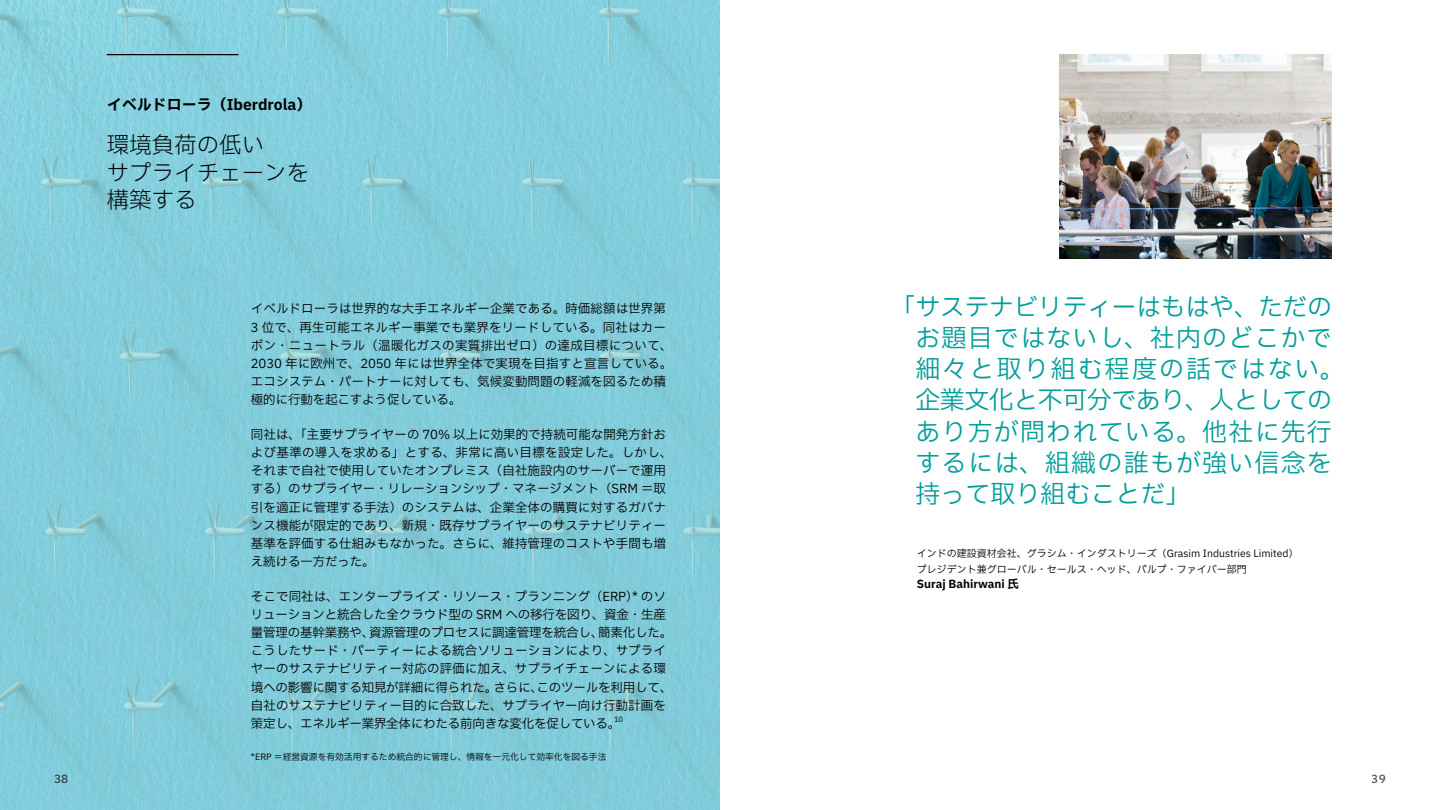
<style>
.page{position:relative;width:1440px;height:810px;background:#fff}
.page>*{position:absolute;margin:0;border:0;box-sizing:border-box;transform-origin:0 0}
.t1{font:25px/31.2px "IBM Plex Sans JP";letter-spacing:.045em;color:#009d9a}
.Head_1__30_36{font:300 22.5px/27.5px "IBM Plex Sans JP";color:#000}
.Head_1__30_36-2{font:700 15px "IBM Plex Sans JP";color:#000}
.Body__9_13_5{font:12.5px/18.1px "IBM Plex Sans JP";letter-spacing:.005em;color:#000}
.Attribution{font:700 11.25px "IBM Plex Sans JP";color:#000}
.t2{font:11.25px "IBM Plex Sans JP Medm";color:#000}
.Attribution-2{font:10px/15.6px "IBM Plex Sans JP";color:#000}
.Source{font:8.75px "IBM Plex Sans JP";color:#000}
.Body__9_13_5-2{font:7.25px "IBM Plex Sans JP";color:#000}
</style>
<div class="page">
<div style="left:0;top:0;width:720px;height:810px;background:#82cddc"></div>
<hr style="left:107px;top:54px;width:131px;height:1px;background:#000">
<img style="left:1060px;top:54px;width:272px;height:204px">
<p class="Head_1__30_36-2" style="left:107px;top:93px;width:206px">イベルドローラ（Iberdrola）</p>
<p class="Head_1__30_36" style="left:107px;top:130px;width:204px">環境負荷の低い<br>サプライチェーンを構築する</p>
<p class="Body__9_13_5" style="left:251px;top:299px;width:423px">イベルドローラは世界的な大手エネルギー企業である。時価総額は世界第3 位で、再生可能エネルギー事業でも業界をリードしている。同社はカーボン・ニュートラル（温暖化ガスの実質排出ゼロ）の達成目標について、2030 年に欧州で、2050 年には世界全体で実現を目指すと宣言している。エコシステム・パートナーに対しても、気候変動問題の軽減を図るため積極的に行動を起こすよう促している。</p>
<p class="Body__9_13_5" style="left:251px;top:425px;width:423px">同社は、「主要サプライヤーの 70% 以上に効果的で持続可能な開発方針および基準の導入を求める」とする、非常に高い目標を設定した。しかし、それまで自社で使用していたオンプレミス（自社施設内のサーバーで運用する）のサプライヤー・リレーションシップ・マネージメント（SRM ＝取引を適正に管理する手法）のシステムは、企業全体の購買に対するガバナンス機能が限定的であり、新規・既存サプライヤーのサステナビリティー基準を評価する仕組みもなかった。さらに、維持管理のコストや手間も増え続ける一方だった。</p>
<p class="Body__9_13_5" style="left:251px;top:586px;width:423px">そこで同社は、エンタープライズ・リソース・プランニング（ERP）* のソリューションと統合した全クラウド型の SRM への移行を図り、資金・生産量管理の基幹業務や、資源管理のプロセスに調達管理を統合し、簡素化した。こうしたサード・パーティーによる統合ソリューションにより、サプライヤーのサステナビリティー対応の評価に加え、サプライチェーンによる環境への影響に関する知見が詳細に得られた。さらに、このツールを利用して、自社のサステナビリティー目的に合致した、サプライヤー向け行動計画を策定し、エネルギー業界全体にわたる前向きな変化を促している。</p>
<p class="Body__9_13_5-2" style="left:614px;top:714px;width:11px">10</p>
<p class="Source" style="left:251px;top:750px;width:357px">*ERP ＝経営資源を有効活用するため統合的に管理し、情報を一元化して効率化を図る手法</p>
<p class="t1" style="left:915px;top:289px;width:431px;text-indent:-25px">「 サステナビリティーはもはや、ただのお題目ではないし、社内のどこかで細々と取り組む程度の話ではない。企業文化と不可分であり、人としてのあり方が問われている。他社に先行するには、組織の誰もが強い信念を持って取り組むことだ」</p>
<p class="Attribution-2" style="left:917px;top:545px;width:383px">インドの建設資材会社、グラシム・インダストリーズ（Grasim Industries Limited）プレジデント兼グローバル・セールス・ヘッド、パルプ・ファイバー部門</p>
<p class="Attribution" style="left:917px;top:576px;width:104px">Suraj Bahirwani 氏</p>
<p class="t2" style="left:54px;top:770px;width:16px">38</p>
<p class="t2" style="left:1372px;top:770px;width:16px">39</p>
</div>
